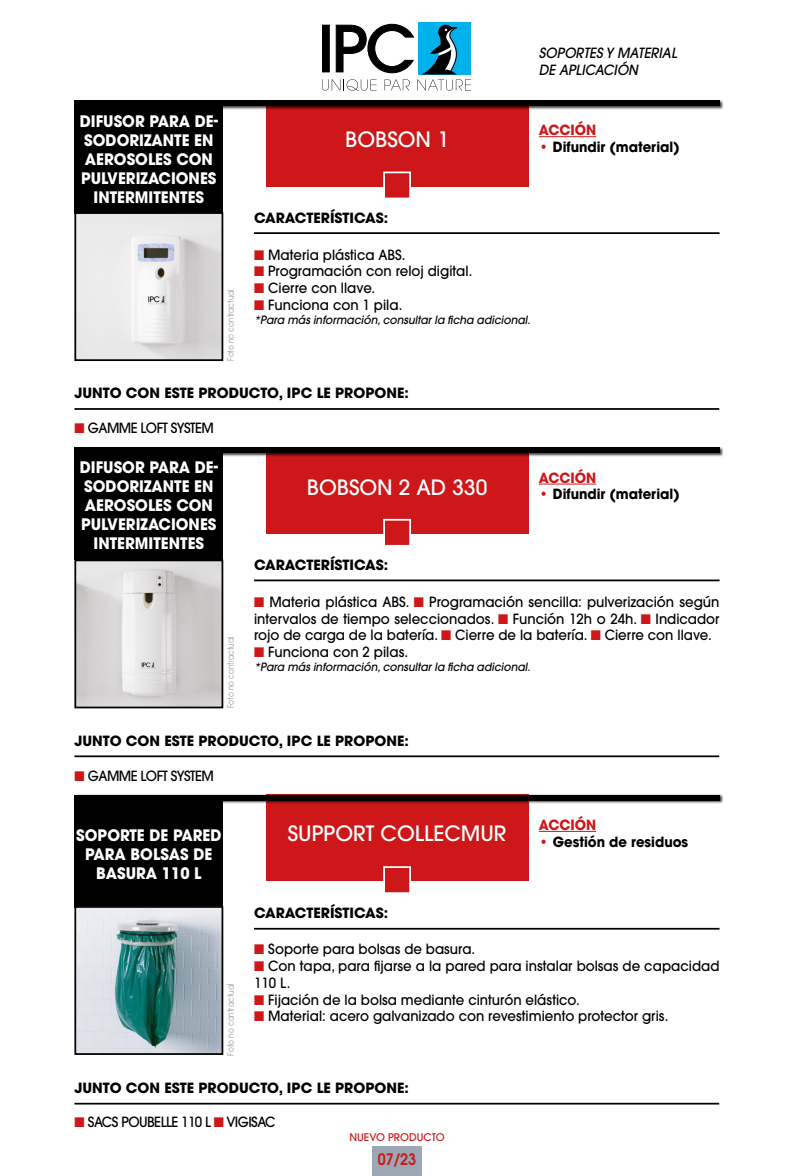
<style>
.page{position:relative;width:794px;height:1176px;background:#fff}
.page>*{position:absolute;margin:0;border:0;box-sizing:border-box;transform-origin:0 0}
.t1{font:500 21px "ITC Avant Garde Std";color:#fff}
.t2{font:700 15.75px/18.9px "ITC Avant Garde Std";color:#fff;text-align:center;scale:.95 1}
.t3{font:600 15.75px "ITC Avant Garde Std";color:#cd1719;scale:.9 1}
.t4{font:500 14px/16.8px "ITC Avant Garde Std";color:#000;text-align:justify;scale:.95 1}
.t5{font:700 14px "ITC Avant Garde Std";color:#000}
.t6{font:500 14px "ITC Avant Garde Std";letter-spacing:-.04em;color:#000;scale:.95 1}
.t7{font:700 14px "ITC Avant Garde Std";color:#000;scale:.95 1}
.t8{font:italic 500 14px "ITC Avant Garde Std";color:#000;scale:.95 1}
.t9{font:700 14px "ITC Avant Garde Std";color:#cd1719;scale:.95 1}
.t10{font:italic 500 11.38px "ITC Avant Garde Std";color:#000;scale:.95 1}
.t11{font:500 10.5px "ITC Avant Garde Std";color:#cd1719}
.t12{font:8.75px "ITC Avant Garde Std";color:#91989c;scale:.85 1}
.s1{color:#cd1719}
</style>
<div class="page">
<div style="left:372px;top:1146px;width:50px;height:30px;background:#9ca7b3"></div>
<div style="left:74px;top:105px;width:149px;height:108px;background:#000"></div>
<div style="left:74px;top:451px;width:149px;height:108px;background:#000"></div>
<div style="left:74px;top:799px;width:149px;height:109px;background:#000"></div>
<div style="left:266px;top:100px;width:262px;height:86px;background:#cd1719"></div>
<div style="left:266px;top:447px;width:262px;height:87px;background:#cd1719"></div>
<div style="left:266px;top:794px;width:262px;height:87px;background:#cd1719"></div>
<div style="left:74px;top:99px;width:649px;height:10px;background:#000;opacity:.75"></div>
<div style="left:74px;top:100px;width:645px;height:6px;background:#000"></div>
<div style="left:74px;top:446px;width:649px;height:10px;background:#000;opacity:.75"></div>
<div style="left:74px;top:447px;width:645px;height:6px;background:#000"></div>
<div style="left:74px;top:794px;width:649px;height:10px;background:#000;opacity:.75"></div>
<div style="left:74px;top:794px;width:645px;height:6px;background:#000"></div>
<div style="left:418px;top:22px;width:53px;height:52px;background:#00b1eb"></div>
<svg style="left:322px;top:24px;width:149px;height:67px"></svg>
<div style="left:383px;top:171px;width:28px;height:28px;background:#cd1719;border:2px solid #fff"></div>
<div style="left:383px;top:519px;width:28px;height:28px;background:#cd1719;border:2px solid #fff"></div>
<div style="left:383px;top:866px;width:28px;height:28px;background:#cd1719;border:2px solid #fff"></div>
<img style="left:77px;top:215px;width:143px;height:143px">
<div style="left:74px;top:212px;width:149px;height:149px;border:2px solid #000"></div>
<img style="left:77px;top:562px;width:143px;height:143px">
<div style="left:74px;top:559px;width:149px;height:149px;border:2px solid #000"></div>
<hr style="left:74px;top:408px;width:645px;height:2px;background:#000">
<hr style="left:254px;top:232px;width:465px;height:2px;background:#000">
<hr style="left:254px;top:579px;width:465px;height:2px;background:#000">
<hr style="left:254px;top:928px;width:465px;height:1px;background:#000">
<hr style="left:74px;top:755px;width:645px;height:2px;background:#000">
<hr style="left:74px;top:1102px;width:645px;height:2px;background:#000">
<hr style="left:539px;top:136px;width:57px;height:1px;background:#cd1719">
<hr style="left:539px;top:484px;width:57px;height:1px;background:#cd1719">
<hr style="left:539px;top:831px;width:57px;height:1px;background:#cd1719">
<img style="left:77px;top:909px;width:143px;height:143px">
<div style="left:74px;top:906px;width:149px;height:149px;border:2px solid #000"></div>
<p class="t8" style="left:539px;top:44px;width:147px">SOPORTES Y MATERIAL</p>
<p class="t8" style="left:539px;top:61px;width:106px">DE APLICACIÓN</p>
<p class="t2" style="left:80px;top:112px;width:147px">DIFUSOR PARA DE-<br>SODORIZANTE EN<br>AEROSOLES CON<br>PULVERIZACIONES<br>INTERMITENTES</p>
<p class="t12" style="left:225px;top:361px;width:86px;rotate:-90deg">Foto no contractual</p>
<p class="t1" style="left:345px;top:126px;width:105px">BOBSON 1</p>
<p class="t9" style="left:539px;top:121px;width:62px">ACCIÓN</p>
<p class="t7" style="left:539px;top:138px;width:150px"><span class="s1">•</span> Difundir (material)</p>
<p class="t5" style="left:254px;top:208px;width:136px">CARACTERÍSTICAS:</p>
<p class="t4" style="left:254px;top:246px;width:161px"><span class="s1">■</span> Materia plástica ABS.</p>
<p class="t4" style="left:254px;top:263px;width:231px"><span class="s1">■</span> Programación con reloj digital.</p>
<p class="t4" style="left:254px;top:279px;width:129px"><span class="s1">■</span> Cierre con llave.</p>
<p class="t4" style="left:254px;top:296px;width:158px"><span class="s1">■</span> Funciona con 1 pila.</p>
<p class="t10" style="left:254px;top:312px;width:292px">*Para más información, consultar la ficha adicional.</p>
<p class="t5" style="left:74px;top:384px;width:336px">JUNTO CON ESTE PRODUCTO, IPC LE PROPONE:</p>
<p class="t6" style="left:74px;top:419px;width:148px"><span class="s1">■</span> GAMME LOFT SYSTEM</p>
<p class="t2" style="left:80px;top:458px;width:147px">DIFUSOR PARA DE-<br>SODORIZANTE EN<br>AEROSOLES CON<br>PULVERIZACIONES<br>INTERMITENTES</p>
<p class="t1" style="left:307px;top:474px;width:182px">BOBSON 2 AD 330</p>
<p class="t5" style="left:254px;top:555px;width:136px">CARACTERÍSTICAS:</p>
<p class="t9" style="left:539px;top:468px;width:62px">ACCIÓN</p>
<p class="t7" style="left:539px;top:485px;width:150px"><span class="s1">•</span> Difundir (material)</p>
<p class="t12" style="left:225px;top:708px;width:86px;rotate:-90deg">Foto no contractual</p>
<p class="t4" style="left:254px;top:593px;width:491px"><span class="s1">■</span> Materia plástica ABS. <span class="s1">■</span> Programación sencilla: pulverización según intervalos de tiempo seleccionados. <span class="s1">■</span> Función 12h o 24h. <span class="s1">■</span> Indicador rojo de carga de la batería. <span class="s1">■</span> Cierre de la batería. <span class="s1">■</span> Cierre con llave.</p>
<p class="t4" style="left:254px;top:643px;width:164px"><span class="s1">■</span> Funciona con 2 pilas.</p>
<p class="t10" style="left:254px;top:659px;width:292px">*Para más información, consultar la ficha adicional.</p>
<p class="t5" style="left:74px;top:731px;width:336px">JUNTO CON ESTE PRODUCTO, IPC LE PROPONE:</p>
<p class="t6" style="left:74px;top:767px;width:148px"><span class="s1">■</span> GAMME LOFT SYSTEM</p>
<p class="t2" style="left:76px;top:825px;width:154px">SOPORTE DE PARED<br>PARA BOLSAS DE<br>BASURA 110 L</p>
<p class="t12" style="left:225px;top:1055px;width:86px;rotate:-90deg">Foto no contractual</p>
<p class="t1" style="left:288px;top:820px;width:220px">SUPPORT COLLECMUR</p>
<p class="t5" style="left:254px;top:903px;width:136px">CARACTERÍSTICAS:</p>
<p class="t9" style="left:539px;top:815px;width:62px">ACCIÓN</p>
<p class="t7" style="left:539px;top:832px;width:159px"><span class="s1">•</span> Gestión de residuos</p>
<p class="t4" style="left:254px;top:940px;width:234px"><span class="s1">■</span> Soporte para bolsas de basura.</p>
<p class="t4" style="left:254px;top:957px;width:491px"><span class="s1">■</span> Con tapa, para fijarse a la pared para instalar bolsas de capacidad<br>110 L.</p>
<p class="t4" style="left:254px;top:991px;width:344px"><span class="s1">■</span> Fijación de la bolsa mediante cinturón elástico.</p>
<p class="t4" style="left:254px;top:1008px;width:438px"><span class="s1">■</span> Material: acero galvanizado con revestimiento protector gris.</p>
<p class="t5" style="left:74px;top:1078px;width:336px">JUNTO CON ESTE PRODUCTO, IPC LE PROPONE:</p>
<p class="t6" style="left:74px;top:1113px;width:213px"><span class="s1">■</span> SACS POUBELLE 110 L <span class="s1">■</span> VIGISAC</p>
<p class="t11" style="left:349px;top:1130px;width:97px">NUEVO PRODUCTO</p>
<p class="t3" style="left:378px;top:1149px;width:44px">07/23</p>
</div>
